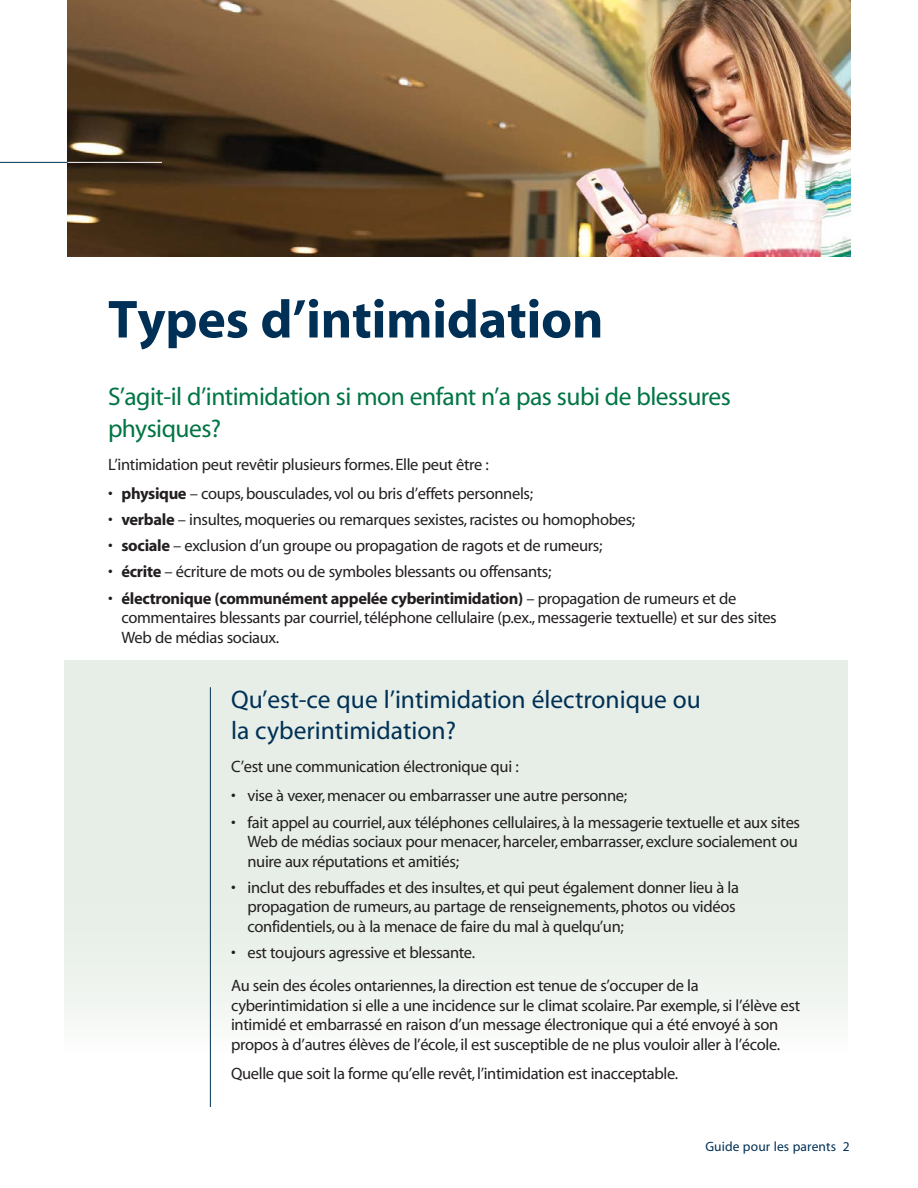
<style>
.page{position:relative;width:918px;height:1188px;background:#fff}
.page>*{position:absolute;margin:0;border:0;box-sizing:border-box;transform-origin:0 0}
.t1{font:700 54px "Myriad";letter-spacing:-.005em;color:#003055}
.t2{font:25.5px/31.5px "Myriad";letter-spacing:-.02em;color:#007544}
.t3{font:25.5px/31.5px "Myriad";color:#003055}
.t4{font:16.5px/19.5px "Myriad";letter-spacing:-.02em;color:#231f20}
.t5{font:13.5px "Myriad";letter-spacing:.01em;color:#003055}
.s1{font-weight:700}
</style>
<div class="page">
<div style="left:65px;top:661px;width:783px;height:393px;background:linear-gradient(to bottom,#e1ebe3,#f2f6f2)"></div>
<img style="left:68px;top:0;width:782px;height:256px">
<hr style="left:0;top:162px;width:68px;height:1px;background:#003055">
<hr style="left:68px;top:162px;width:94px;height:1px;background:#fff">
<hr style="left:210px;top:687px;width:1px;height:420px;background:#003055">
<h1 class="t1" style="left:108px;top:292px;width:497px">Types d’intimidation</h1>
<h2 class="t2" style="left:108px;top:382px;width:624px">S’agit-il d’intimidation si mon enfant n’a pas subi de blessures physiques?</h2>
<p class="t4" style="left:108px;top:455px;width:383px">L’intimidation peut revêtir plusieurs formes. Elle peut être :</p>
<p class="t4" style="left:108px;top:484px;width:427px">• <span class="s1">physique</span> – coups, bousculades, vol ou bris d’effets personnels;</p>
<p class="t4" style="left:108px;top:510px;width:529px">• <span class="s1">verbale</span> – insultes, moqueries ou remarques sexistes, racistes ou homophobes;</p>
<p class="t4" style="left:108px;top:537px;width:496px">• <span class="s1">sociale</span> – exclusion d’un groupe ou propagation de ragots et de rumeurs;</p>
<p class="t4" style="left:108px;top:563px;width:445px">• <span class="s1">écrite</span> – écriture de mots ou de symboles blessants ou offensants;</p>
<p class="t4" style="left:122px;top:589px;width:657px;text-indent:-14px">• <span class="s1">électronique (communément appelée cyberintimidation)</span> – propagation de rumeurs et de commentaires blessants par courriel, téléphone cellulaire (p.ex., messagerie textuelle) et sur des sites<br>Web de médias sociaux.</p>
<h2 class="t3" style="left:231px;top:685px;width:471px">Qu’est-ce que l’intimidation électronique ou la cyberintimidation?</h2>
<p class="t4" style="left:231px;top:758px;width:289px">C’est une communication électronique qui :</p>
<p class="t4" style="left:231px;top:787px;width:398px">• vise à vexer, menacer ou embarrasser une autre personne;</p>
<p class="t4" style="left:248px;top:813px;width:554px;text-indent:-16px">• fait appel au courriel, aux téléphones cellulaires, à la messagerie textuelle et aux sites<br>Web de médias sociaux pour menacer, harceler, embarrasser, exclure socialement ou nuire aux réputations et amitiés;</p>
<p class="t4" style="left:248px;top:878px;width:493px;text-indent:-16px">• inclut des rebuffades et des insultes, et qui peut également donner lieu à la propagation de rumeurs, au partage de renseignements, photos ou vidéos confidentiels, ou à la menace de faire du mal à quelqu’un;</p>
<p class="t4" style="left:231px;top:944px;width:245px">• est toujours agressive et blessante.</p>
<p class="t4" style="left:231px;top:977px;width:571px">Au sein des écoles ontariennes, la direction est tenue de s’occuper de la cyberintimidation si elle a une incidence sur le climat scolaire. Par exemple, si l’élève est intimidé et embarrassé en raison d’un message électronique qui a été envoyé à son propos à d’autres élèves de l’école, il est susceptible de ne plus vouloir aller à l’école.</p>
<p class="t4" style="left:231px;top:1064px;width:449px">Quelle que soit la forme qu’elle revêt, l’intimidation est inacceptable.</p>
<p class="t5" style="left:705px;top:1139px;width:146px">Guide pour les parents 2</p>
</div>
